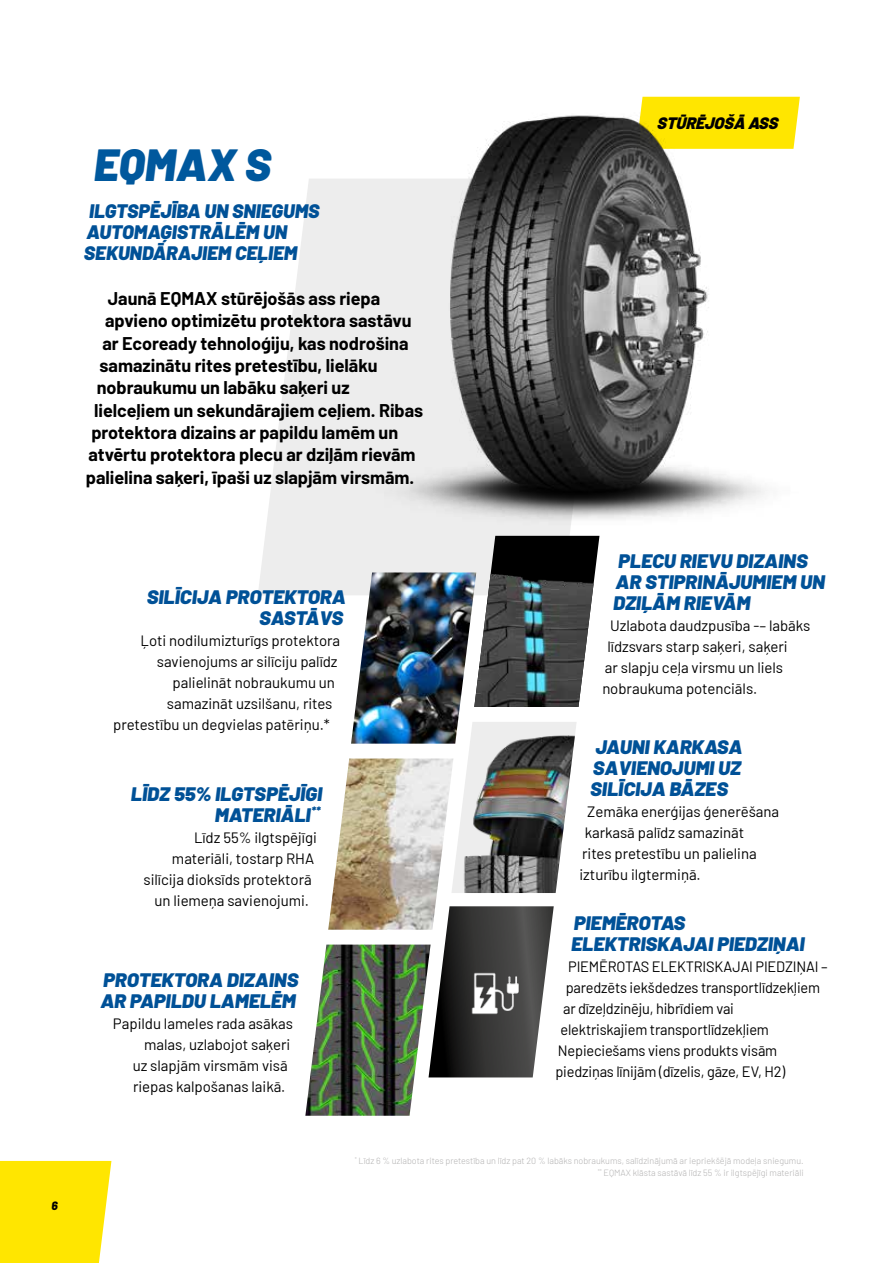
<style>
.page{position:relative;width:893px;height:1263px;background:#fff}
.page>*{position:absolute;margin:0;border:0;box-sizing:border-box;transform-origin:0 0}
.t1{font:italic 900 45px "Barlow";color:#00589d}
.t2{font:900 19.5px/21px "Barlow";color:#005197}
.t3{font:italic 900 19.5px/21px "Barlow";color:#005197}
.t4{font:700 18px "Barlow";color:#000}
.t5{font:italic 900 16.5px "Barlow";color:#000}
.t6{font:15px "Barlow";color:#000}
.t7{font:italic 800 12px "Barlow";color:#000}
.t8{font:300 9px/12px "Barlow";color:#b3b2b2;text-align:right}
</style>
<div class="page">
<div style="left:0;top:1161px;width:111px;height:102px;background:#ffe600"></div>
<svg style="left:771px;top:97px;width:29px;height:52px;background:#ffe81d"></svg>
<svg style="left:258px;top:179px;width:216px;height:416px;fill:#ededed"></svg>
<img style="left:474px;top:563px;width:123px;height:144px">
<svg style="left:453px;top:722px;width:124px;height:171px"></svg>
<img style="left:458px;top:735px;width:117px;height:158px">
<img style="left:409px;top:96px;width:362px;height:467px">
<img style="left:307px;top:424px;width:464px;height:117px">
<img style="left:351px;top:572px;width:125px;height:172px">
<img style="left:328px;top:758px;width:125px;height:172px">
<img style="left:305px;top:944px;width:126px;height:172px">
<svg style="left:429px;top:906px;width:125px;height:171px"></svg>
<img style="left:434px;top:953px;width:114px;height:82px">
<h1 class="t1" style="left:94px;top:131px;width:179px">EQMAX S</h1>
<h2 class="t3" style="left:84px;top:200px;width:237px">ILGTSPĒJĪBA UN SNIEGUMS<br>AUTOMAĢISTRĀLĒM UN<br>SEKUNDĀRAJIEM CEĻIEM</h2>
<p class="t4" style="left:108px;top:285px;width:274px">Jaunā EQMAX stūrējošās ass riepa</p>
<p class="t4" style="left:105px;top:308px;width:308px">apvieno optimizētu protektora sastāvu</p>
<p class="t4" style="left:102px;top:330px;width:308px">ar Ecoready tehnoloģiju, kas nodrošina</p>
<p class="t4" style="left:100px;top:352px;width:280px">samazinātu rites pretestību, lielāku</p>
<p class="t4" style="left:97px;top:375px;width:254px">nobraukumu un labāku saķeri uz</p>
<p class="t4" style="left:94px;top:397px;width:331px">lielceļiem un sekundārajiem ceļiem. Ribas</p>
<p class="t4" style="left:91px;top:419px;width:308px">protektora dizains ar papildu lamēm un</p>
<p class="t4" style="left:89px;top:442px;width:328px">atvērtu protektora plecu ar dziļām rievām</p>
<p class="t4" style="left:86px;top:464px;width:330px">palielina saķeri, īpaši uz slapjām virsmām.</p>
<p class="t5" style="left:657px;top:110px;width:125px">STŪRĒJOŠĀ ASS</p>
<p class="t7" style="left:51px;top:1196px;width:8px">6</p>
<h2 class="t2" style="left:146px;top:585px;width:204px;text-align:right">SILĪCIJA PROTEKTORA<br>SASTĀVS</h2>
<p class="t6" style="left:140px;top:630px;width:201px">Ļoti nodilumizturīgs protektora</p>
<p class="t6" style="left:157px;top:651px;width:182px">savienojums ar silīciju palīdz</p>
<p class="t6" style="left:173px;top:672px;width:164px">palielināt nobraukumu un</p>
<p class="t6" style="left:167px;top:693px;width:167px">samazināt uzsilšanu, rites</p>
<p class="t6" style="left:113px;top:714px;width:218px">pretestību un degvielas patēriņu.*</p>
<h2 class="t2" style="left:131px;top:782px;width:196px;text-align:right">LĪDZ 55% ILGTSPĒJĪGI<br>MATERIĀLI<sup>**</sup></h2>
<p class="t6" style="left:194px;top:826px;width:124px">Līdz 55% ilgtspējīgi</p>
<p class="t6" style="left:172px;top:847px;width:144px">materiāli, tostarp RHA</p>
<p class="t6" style="left:144px;top:868px;width:170px">silīcija dioksīds protektorā</p>
<p class="t6" style="left:154px;top:889px;width:156px">un liemeņa savienojumi.</p>
<h2 class="t2" style="left:100px;top:968px;width:203px">PROTEKTORA DIZAINS<br>AR PAPILDU LAMELĒM</h2>
<p class="t6" style="left:113px;top:1012px;width:181px">Papildu lameles rada asākas</p>
<p class="t6" style="left:144px;top:1033px;width:148px">malas, uzlabojot saķeri</p>
<p class="t6" style="left:133px;top:1054px;width:157px">uz slapjām virsmām visā</p>
<p class="t6" style="left:133px;top:1075px;width:154px">riepas kalpošanas laikā.</p>
<h2 class="t2" style="left:613px;top:549px;width:217px">PLECU RIEVU DIZAINS<br>AR STIPRINĀJUMIEM UN<br>DZIĻĀM RIEVĀM</h2>
<p class="t6" style="left:610px;top:615px;width:202px">Uzlabota daudzpusība -– labāks</p>
<p class="t6" style="left:607px;top:636px;width:182px">līdzsvars starp saķeri, saķeri</p>
<p class="t6" style="left:605px;top:657px;width:180px">ar slapju ceļa virsmu un liels</p>
<p class="t6" style="left:602px;top:678px;width:156px">nobraukuma potenciāls.</p>
<h2 class="t2" style="left:590px;top:735px;width:157px;text-align:justify">JAUNIKARKASA SAVIENOJUMIUZ SILĪCIJA BĀZES</h2>
<p class="t6" style="left:587px;top:801px;width:194px">Zemāka enerģijas ģenerēšana</p>
<p class="t6" style="left:585px;top:822px;width:161px">karkasā palīdz samazināt</p>
<p class="t6" style="left:582px;top:843px;width:176px">rites pretestību un palielina</p>
<p class="t6" style="left:579px;top:864px;width:123px">izturību ilgtermiņā.</p>
<h2 class="t2" style="left:571px;top:911px;width:238px">PIEMĒROTAS<br>ELEKTRISKAJAIPIEDZIŅAI</h2>
<p class="t6" style="left:568px;top:955px;width:261px">PIEMĒROTAS ELEKTRISKAJAI PIEDZIŅAI –</p>
<p class="t6" style="left:566px;top:976px;width:256px">paredzēts iekšdedzes transportlīdzekļiem</p>
<p class="t6" style="left:563px;top:997px;width:172px">ar dīzeļdzinēju, hibrīdiem vai</p>
<p class="t6" style="left:561px;top:1018px;width:210px">elektriskajiem transportlīdzekļiem</p>
<p class="t6" style="left:558px;top:1039px;width:221px">Nepieciešams viens produkts visām</p>
<p class="t6" style="left:555px;top:1060px;width:231px">piedziņas līnijām (dīzelis, gāze, EV, H2)</p>
<p class="t8" style="left:355px;top:1154px;width:450px"><sup>*</sup> Līdz 6 % uzlabota rites pretestība un līdz pat 20 % labāks nobraukums, salīdzinājumā ar iepriekšējā modeļa sniegumu. <sup>**</sup> EQMAX klāsta sastāvā līdz 55 % ir ilgtspējīgi materiāli</p>
</div>
